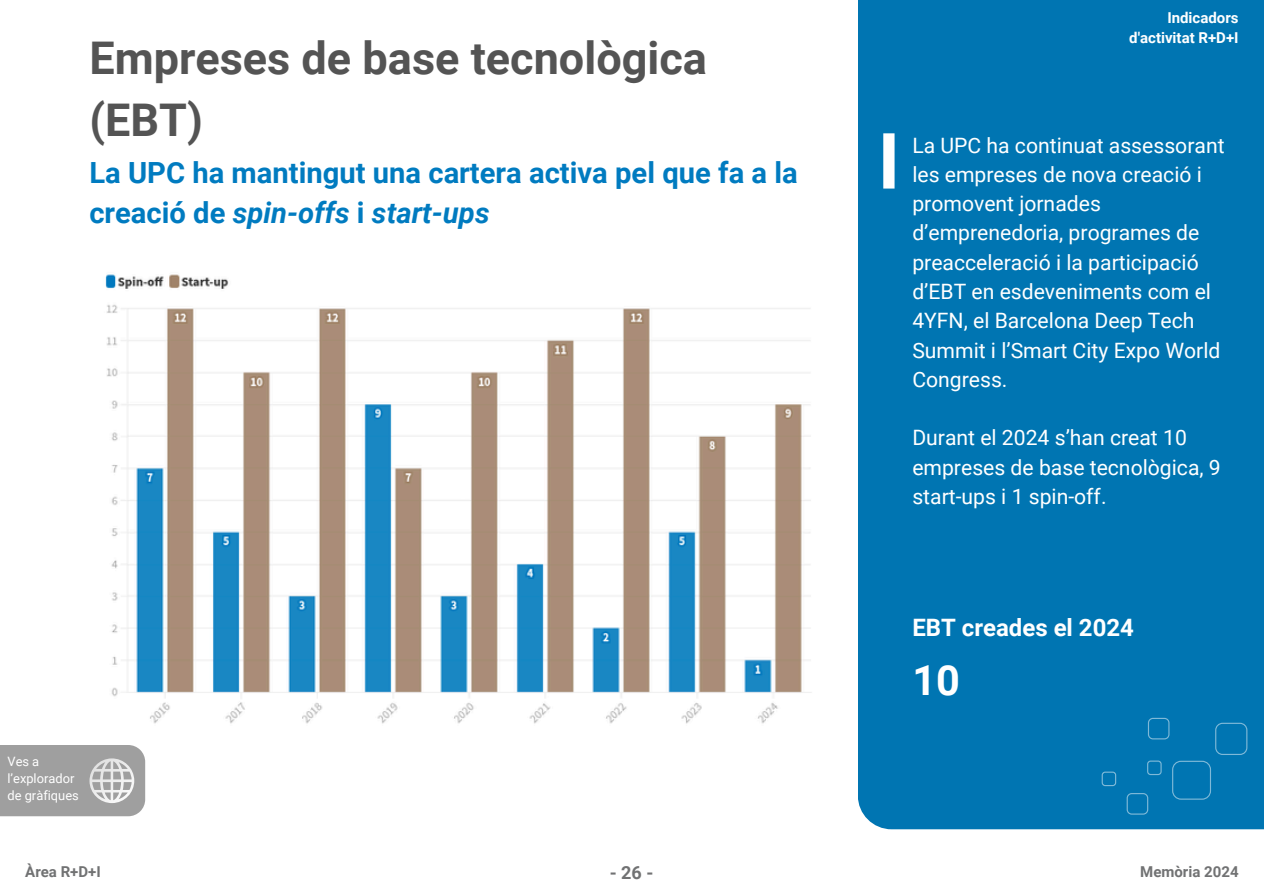
<style>
.page{position:relative;width:1264px;height:894px;background:#fff}
.page>*{position:absolute;margin:0;border:0;box-sizing:border-box;transform-origin:0 0}
.t1{font:700 45px/61.9px "Roboto";color:#545454}
.t2{font:700 41.55px "Roboto";color:#fff}
.t3{font:700 29.1px/40.5px "Roboto";color:#007bc0}
.t4{font:700 24px "Roboto";color:#fff}
.t5{font:21.15px/29.2px "Roboto";color:#fff}
.t6{font:700 18px "Roboto";color:#717273}
.t7{font:700 15px/20.2px "Roboto";color:#fff;text-align:right}
.t8{font:700 15px "Roboto";color:#717273}
.t9{font:12.9px/17.1px "Roboto";color:#fff}
.s1{font-style:italic}
</style>
<div class="page">
<div style="left:857px;top:0;width:406px;height:829px;background:#0075b2"></div>
<svg style="left:1147px;top:717px;width:22px;height:22px"></svg>
<svg style="left:1172px;top:760px;width:38px;height:39px"></svg>
<svg style="left:1215px;top:722px;width:32px;height:32px"></svg>
<svg style="left:1147px;top:760px;width:14px;height:14px"></svg>
<svg style="left:1126px;top:793px;width:22px;height:21px"></svg>
<svg style="left:1101px;top:771px;width:15px;height:14px"></svg>
<div style="left:883px;top:133px;width:11px;height:55px;background:#fff"></div>
<div style="left:0;top:744px;width:145px;height:72px;background:#9f9f9f"></div>
<svg style="left:89px;top:758px;width:45px;height:45px"></svg>
<img style="left:105px;top:274px;width:707px;height:450px">
<h1 class="t1" style="left:89px;top:27px;width:619px">Empreses de base tecnol gica (EBT)</h1>
<h3 class="t3" style="left:89px;top:152px;width:710px">La UPC ha mantingut una cartera activa pel que fa a la creació de <span class="s1">spin-offs</span> i <span class="s1">start-ups</span></h3>
<p class="t9" style="left:8px;top:752px;width:73px">Ves a l’explorador de gràfiques</p>
<p class="t7" style="left:1129px;top:7px;width:111px">Indicadors d'activitat R+D+I</p>
<p class="t5" style="left:912px;top:131px;width:314px">La UPC ha continuat assessorant les empreses de nova creació i promovent jornades d’emprenedoria, programes de preacceleració i la participació d’EBT en esdeveniments com el<br>4YFN, el Barcelona Deep Tech<br>Summit i l’Smart City Expo World<br>Congress.</p>
<p class="t5" style="left:912px;top:423px;width:310px">Durant el 2024 s’han creat 10 empreses de base tecnològica, 9 start-ups i 1 spin-off.</p>
<p class="t4" style="left:912px;top:614px;width:223px">EBT creades el 2024</p>
<h2 class="t2" style="left:912px;top:655px;width:49px">10</h2>
<p class="t8" style="left:25px;top:862px;width:77px">Àrea R+D+I</p>
<p class="t6" style="left:609px;top:862px;width:45px">- 26 -</p>
<p class="t8" style="left:1140px;top:862px;width:100px">Memòria 2024</p>
</div>
